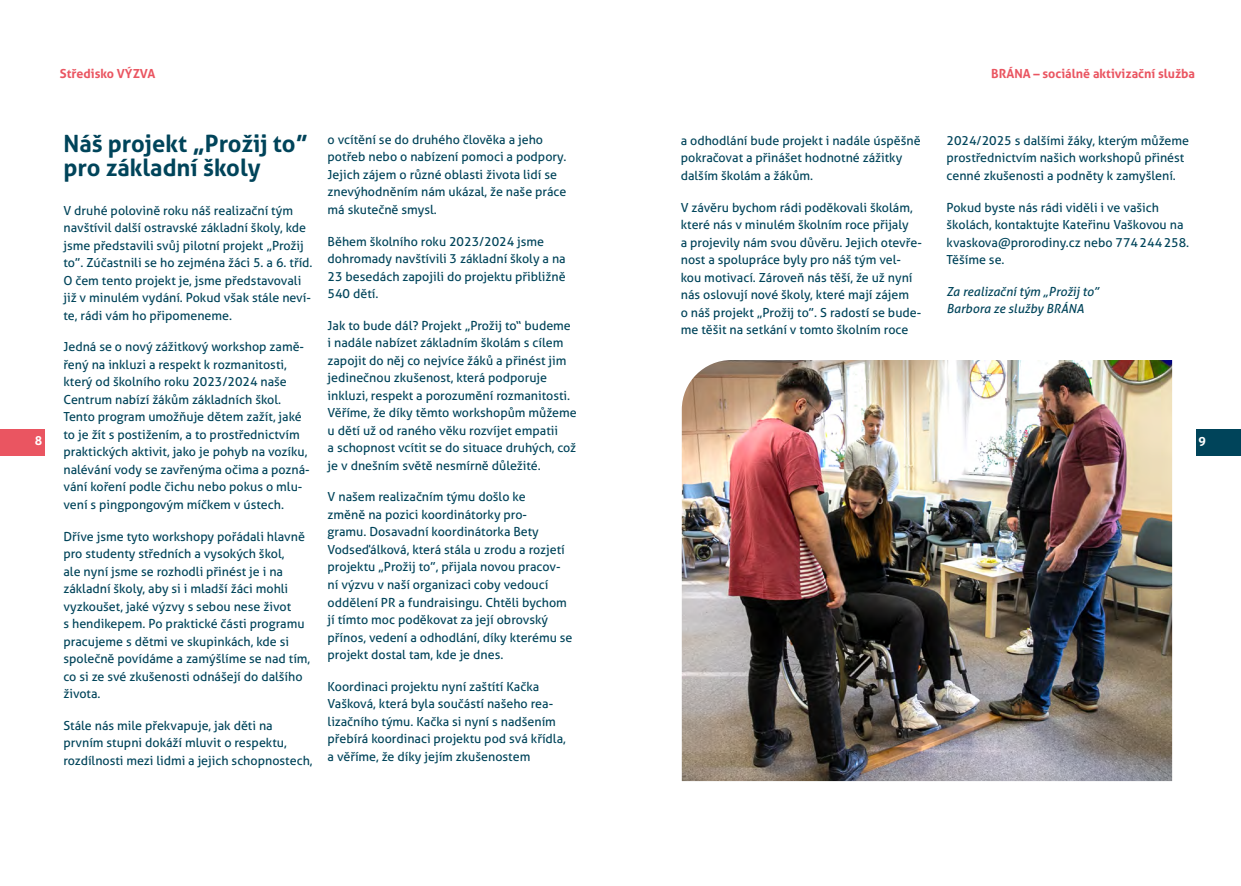
<style>
.page{position:relative;width:1241px;height:886px;background:#fff}
.page>*{position:absolute;margin:0;border:0;box-sizing:border-box;transform-origin:0 0}
.t1{font:700 23.75px/23.8px "Aller";color:#00445a}
.t2{font:12.5px/17.5px "Aller";color:#00445a}
.t3{font:700 12.5px "Aller";color:#ea5561}
.t4{font:italic 12.5px/17.5px "Aller";color:#00445a}
.t5{font:700 12.5px "Aller";color:#fff}
</style>
<div class="page">
<div style="left:0;top:430px;width:45px;height:26px;background:#ea5561"></div>
<div style="left:1195px;top:430px;width:45px;height:26px;background:#00445a"></div>
<img style="left:681px;top:360px;width:490px;height:421px">
<p class="t3" style="left:60px;top:66px;width:97px">Středisko VÝZVA</p>
<p class="t3" style="left:991px;top:66px;width:205px">BRÁNA – sociálně aktivizační služba</p>
<h1 class="t1" style="left:63px;top:132px;width:246px">Náš projekt „Prožij to” pro základní školy</h1>
<p class="t2" style="left:63px;top:201px;width:250px">V druhé polovině roku náš realizační tým navštívil další ostravské základní školy, kde jsme představili svůj pilotní projekt „Prožij to”. Zúčastnili se ho zejména žáci 5. a 6. tříd.<br>O čem tento projekt je, jsme představovali již v minulém vydání. Pokud však stále neví‑ te, rádi vám ho připomeneme.</p>
<p class="t2" style="left:63px;top:338px;width:248px">Jedná se o nový zážitkový workshop zamě‑ řený na inkluzi a respekt k rozmanitosti, který od školního roku 2023/2024 naše Centrum nabízí žákům základních škol.<br>Tento program umožňuje dětem zažít, jaké to je žít s postižením, a to prostřednictvím praktických aktivit, jako je pohyb na vozíku, nalévání vody se zavřenýma očima a pozná‑ vání koření podle čichu nebo pokus o mlu‑ vení s pingpongovým míčkem v ústech.</p>
<p class="t2" style="left:63px;top:527px;width:248px">Dříve jsme tyto workshopy pořádali hlavně pro studenty středních a vysokých škol,<br>ale nyní jsme se rozhodli přinést je i na základní školy, aby si i mladší žáci mohli vyzkoušet, jaké výzvy s sebou nese život<br>s hendikepem. Po praktické části programu pracujeme s dětmi ve skupinkách, kde si společně povídáme a zamýšlíme se nad tím, co si ze své zkušenosti odnášejí do dalšího života.</p>
<p class="t2" style="left:63px;top:716px;width:250px">Stále nás mile překvapuje, jak děti na prvním stupni dokáží mluvit o respektu, rozdílnosti mezi lidmi a jejich schopnostech,</p>
<p class="t2" style="left:327px;top:131px;width:240px">o vcítění se do druhého člověka a jeho potřeb nebo o nabízení pomoci a podpory.<br>Jejich zájem o různé oblasti života lidí se znevýhodněním nám ukázal, že naše práce má skutečně smysl.</p>
<p class="t2" style="left:327px;top:232px;width:239px">Během školního roku 2023/2024 jsme dohromady navštívili 3 základní školy a na<br>23 besedách zapojili do projektu přibližně<br>540 dětí.</p>
<p class="t2" style="left:327px;top:316px;width:250px">Jak to bude dál? Projekt „Prožij to“ budeme i nadále nabízet základním školám s cílem zapojit do něj co nejvíce žáků a přinést jim jedinečnou zkušenost, která podporuje inkluzi, respekt a porozumění rozmanitosti.<br>Věříme, že díky těmto workshopům můžeme u dětí už od raného věku rozvíjet empatii<br>a schopnost vcítit se do situace druhých, což je v dnešním světě nesmírně důležité.</p>
<p class="t2" style="left:327px;top:488px;width:246px">V našem realizačním týmu došlo ke<br>změně na pozici koordinátorky pro‑<br>gramu. Dosavadní koordinátorka Bety Vodseďálková, která stála u zrodu a rozjetí projektu „Prožij to”, přijala novou pracov‑ ní výzvu v naší organizaci coby vedoucí oddělení PR a fundraisingu. Chtěli bychom jí tímto moc poděkovat za její obrovský přínos, vedení a odhodlání, díky kterému se projekt dostal tam, kde je dnes.</p>
<p class="t2" style="left:327px;top:677px;width:240px">Koordinaci projektu nyní zaštítí Kačka Vašková, která byla součástí našeho rea‑ lizačního týmu. Kačka si nyní s nadšením přebírá koordinaci projektu pod svá křídla, a věříme, že díky jejím zkušenostem</p>
<p class="t2" style="left:946px;top:132px;width:244px">2024/2025 s dalšími žáky, kterým můžeme prostřednictvím našich workshopů přinést cenné zkušenosti a podněty k zamyšlení.</p>
<p class="t2" style="left:946px;top:198px;width:244px">Pokud byste nás rádi viděli i ve vašich školách, kontaktujte Kateřinu Vaškovou na kvaskova@prorodiny.cz nebo 774244258.<br>Těšíme se.</p>
<p class="t4" style="left:946px;top:282px;width:154px">Za realizační tým „Prožij to”<br>Barbora ze služby BRÁNA</p>
<p class="t2" style="left:680px;top:132px;width:241px">a odhodlání bude projekt i nadále úspěšně pokračovat a přinášet hodnotné zážitky dalším školám a žákům.</p>
<p class="t2" style="left:680px;top:198px;width:242px">V závěru bychom rádi poděkovali školám, které nás v minulém školním roce přijaly<br>a projevily nám svou důvěru. Jejich otevře‑ nost a spolupráce byly pro náš tým vel‑ kou motivací. Zároveň nás těší, že už nyní nás oslovují nové školy, které mají zájem<br>o náš projekt „Prožij to”. S radostí se bude‑ me těšit na setkání v tomto školním roce</p>
<p class="t5" style="left:35px;top:433px;width:9px">8</p>
<p class="t5" style="left:1198px;top:433px;width:9px">9</p>
</div>
